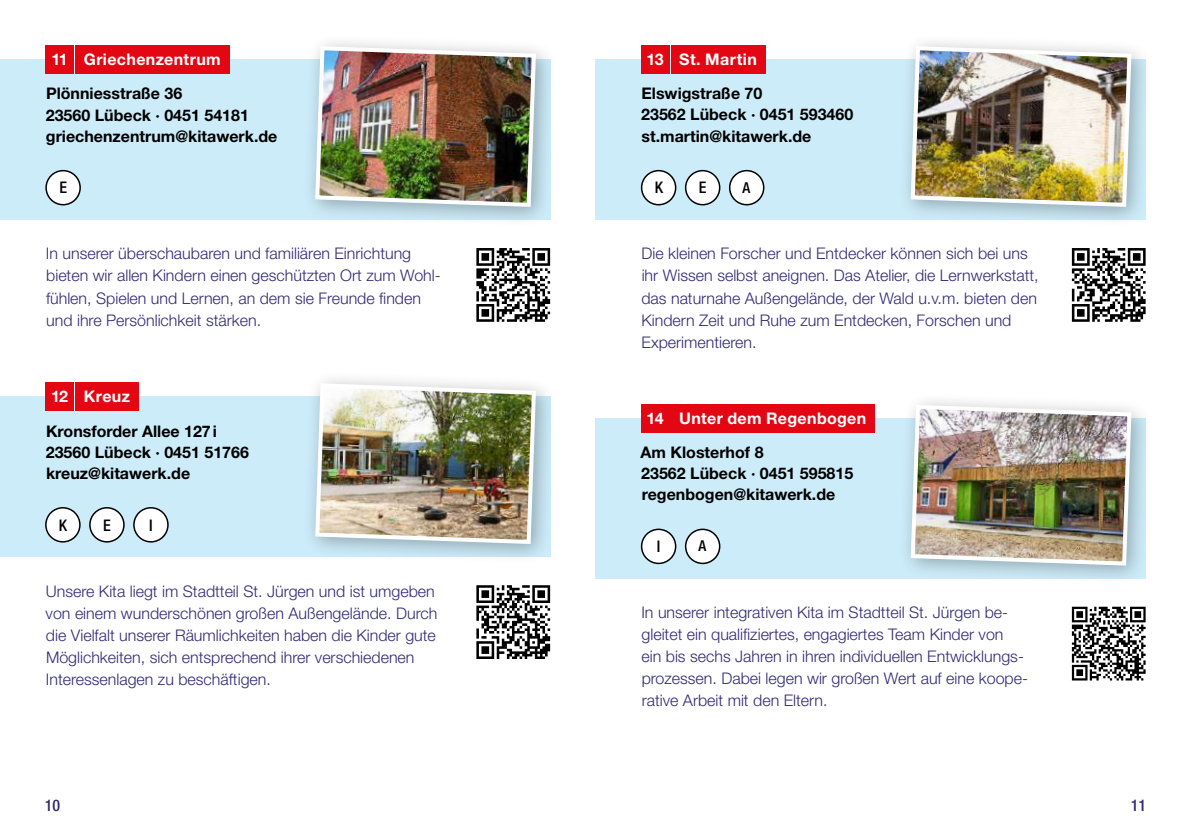
<style>
.page{position:relative;width:1191px;height:840px;background:#fff}
.page>*{position:absolute;margin:0;border:0;box-sizing:border-box;transform-origin:0 0}
.t1{font:300 16px/22px "Helvetica Neue LT Std";color:#312a74}
.t2{font:700 16px/21px "Helvetica Neue LT Std";color:#000}
.t3{font:700 16px "Helvetica Neue LT Std";letter-spacing:.025em;color:#fff}
.t4{font:500 condensed 16px "Helvetica Neue LT Std";color:#000}
.t5{font:500 condensed 16px "Helvetica Neue LT Std";color:#312a74}
.t6{font:500 condensed 15px "Helvetica Neue LT Std";color:#000}
</style>
<div class="page">
<div style="left:0;top:60px;width:550px;height:159px;background:#cdecf9"></div>
<div style="left:0;top:396px;width:550px;height:160px;background:#cdecf9"></div>
<div style="left:302px;top:33px;width:254px;height:195px;background:#000;opacity:.3"></div>
<img style="left:313px;top:44px;width:225px;height:165px">
<div style="left:302px;top:369px;width:254px;height:195px;background:#000;opacity:.3"></div>
<img style="left:313px;top:381px;width:225px;height:164px">
<div style="left:75px;top:45px;width:154px;height:29px;background:#e30613"></div>
<div style="left:75px;top:382px;width:64px;height:29px;background:#e30613"></div>
<div style="left:45px;top:45px;width:29px;height:29px;background:#e30613"></div>
<div style="left:45px;top:382px;width:29px;height:29px;background:#e30613"></div>
<div style="left:46px;top:170px;width:34px;height:34px;background:#fff;border-radius:50%"></div>
<div style="left:45px;top:170px;width:36px;height:35px;border:2px solid #000;border-radius:50%"></div>
<div style="left:595px;top:418px;width:550px;height:160px;background:#cdecf9"></div>
<div style="left:595px;top:60px;width:550px;height:159px;background:#cdecf9"></div>
<div style="left:897px;top:33px;width:255px;height:195px;background:#000;opacity:.3"></div>
<img style="left:908px;top:44px;width:225px;height:165px">
<div style="left:897px;top:391px;width:255px;height:195px;background:#000;opacity:.3"></div>
<img style="left:908px;top:402px;width:225px;height:165px">
<div style="left:670px;top:45px;width:95px;height:29px;background:#e30613"></div>
<div style="left:670px;top:404px;width:205px;height:28px;background:#e30613"></div>
<div style="left:641px;top:45px;width:28px;height:29px;background:#e30613"></div>
<div style="left:641px;top:404px;width:28px;height:28px;background:#e30613"></div>
<svg style="left:476px;top:248px;width:74px;height:73px"></svg>
<svg style="left:476px;top:585px;width:74px;height:73px"></svg>
<svg style="left:1071px;top:248px;width:74px;height:73px"></svg>
<svg style="left:1071px;top:606px;width:74px;height:74px"></svg>
<div style="left:90px;top:507px;width:34px;height:34px;background:#fff;border-radius:50%"></div>
<div style="left:89px;top:506px;width:36px;height:36px;border:2px solid #000;border-radius:50%"></div>
<div style="left:134px;top:507px;width:34px;height:34px;background:#fff;border-radius:50%"></div>
<div style="left:133px;top:506px;width:36px;height:36px;border:2px solid #000;border-radius:50%"></div>
<div style="left:46px;top:507px;width:34px;height:34px;background:#fff;border-radius:50%"></div>
<div style="left:45px;top:506px;width:36px;height:36px;border:2px solid #000;border-radius:50%"></div>
<div style="left:641px;top:529px;width:34px;height:34px;background:#fff;border-radius:50%"></div>
<div style="left:641px;top:528px;width:35px;height:36px;border:2px solid #000;border-radius:50%"></div>
<div style="left:685px;top:529px;width:34px;height:34px;background:#fff;border-radius:50%"></div>
<div style="left:685px;top:528px;width:35px;height:36px;border:2px solid #000;border-radius:50%"></div>
<div style="left:685px;top:170px;width:34px;height:34px;background:#fff;border-radius:50%"></div>
<div style="left:685px;top:170px;width:35px;height:35px;border:2px solid #000;border-radius:50%"></div>
<div style="left:641px;top:170px;width:34px;height:34px;background:#fff;border-radius:50%"></div>
<div style="left:641px;top:170px;width:35px;height:35px;border:2px solid #000;border-radius:50%"></div>
<div style="left:729px;top:170px;width:34px;height:34px;background:#fff;border-radius:50%"></div>
<div style="left:729px;top:170px;width:35px;height:35px;border:2px solid #000;border-radius:50%"></div>
<p class="t3" style="left:51px;top:50px;width:18px">11</p>
<p class="t3" style="left:84px;top:50px;width:139px">Griechenzentrum</p>
<p class="t2" style="left:46px;top:83px;width:233px">Plönniesstraße 36<br>23560 Lübeck · 0451 54181 griechenzentrum@kitawerk.de</p>
<p class="t4" style="left:59px;top:178px;width:9px">E</p>
<p class="t1" style="left:46px;top:242px;width:396px">In unserer überschaubaren und familiären Einrichtung bieten wir allen Kindern einen geschützten Ort zum Wohl&shy;fühlen, Spielen und Lernen, an dem sie Freunde finden und ihre Persönlichkeit stärken.</p>
<p class="t3" style="left:51px;top:386px;width:19px">12</p>
<p class="t3" style="left:84px;top:386px;width:48px">Kreuz</p>
<p class="t2" style="left:46px;top:420px;width:205px">Kronsforder Allee 127i<br>23560 Lübeck · 0451 51766 kreuz@kitawerk.de</p>
<p class="t4" style="left:59px;top:515px;width:10px">K</p>
<p class="t4" style="left:103px;top:515px;width:9px">E</p>
<p class="t4" style="left:149px;top:515px;width:5px">I</p>
<p class="t1" style="left:46px;top:579px;width:393px">Unsere Kita liegt im Stadtteil St. Jürgen und ist umgeben von einem wunderschönen großen Außengelände. Durch die Vielfalt unserer Räumlichkeiten haben die Kinder gute Möglichkeiten, sich entsprechend ihrer verschiedenen Interessenlagen zu beschäftigen.</p>
<p class="t3" style="left:646px;top:50px;width:19px">13</p>
<p class="t3" style="left:679px;top:50px;width:79px">St. Martin</p>
<p class="t2" style="left:641px;top:83px;width:213px">Elswigstraße 70<br>23562 Lübeck · 0451 593460 st.martin@kitawerk.de</p>
<p class="t4" style="left:654px;top:178px;width:10px">K</p>
<p class="t4" style="left:699px;top:178px;width:9px">E</p>
<p class="t6" style="left:742px;top:178px;width:9px">A</p>
<p class="t1" style="left:641px;top:242px;width:399px">Die kleinen Forscher und Entdecker können sich bei uns ihr Wissen selbst aneignen. Das Atelier, die Lernwerkstatt, das naturnahe Außengelände, der Wald u.v.m. bieten den Kindern Zeit und Ruhe zum Entdecken, Forschen und Experimentieren.</p>
<p class="t3" style="left:679px;top:408px;width:189px">Unter dem Regenbogen</p>
<p class="t3" style="left:646px;top:408px;width:18px">14</p>
<p class="t2" style="left:640px;top:441px;width:214px">Am Klosterhof 8<br>23562 Lübeck · 0451 595815 regenbogen@kitawerk.de</p>
<p class="t4" style="left:657px;top:536px;width:5px">I</p>
<p class="t6" style="left:698px;top:537px;width:9px">A</p>
<p class="t1" style="left:641px;top:600px;width:388px">In unserer integrativen Kita im Stadtteil St. Jürgen be&shy;gleitet ein qualifiziertes, engagiertes Team Kinder von<br>ein bis sechs Jahren in ihren individuellen Entwicklungs&shy;prozessen. Dabei legen wir großen Wert auf eine koope&shy;rative Arbeit mit den Eltern.</p>
<p class="t5" style="left:45px;top:795px;width:17px">10</p>
<p class="t5" style="left:1130px;top:795px;width:17px">11</p>
</div>
